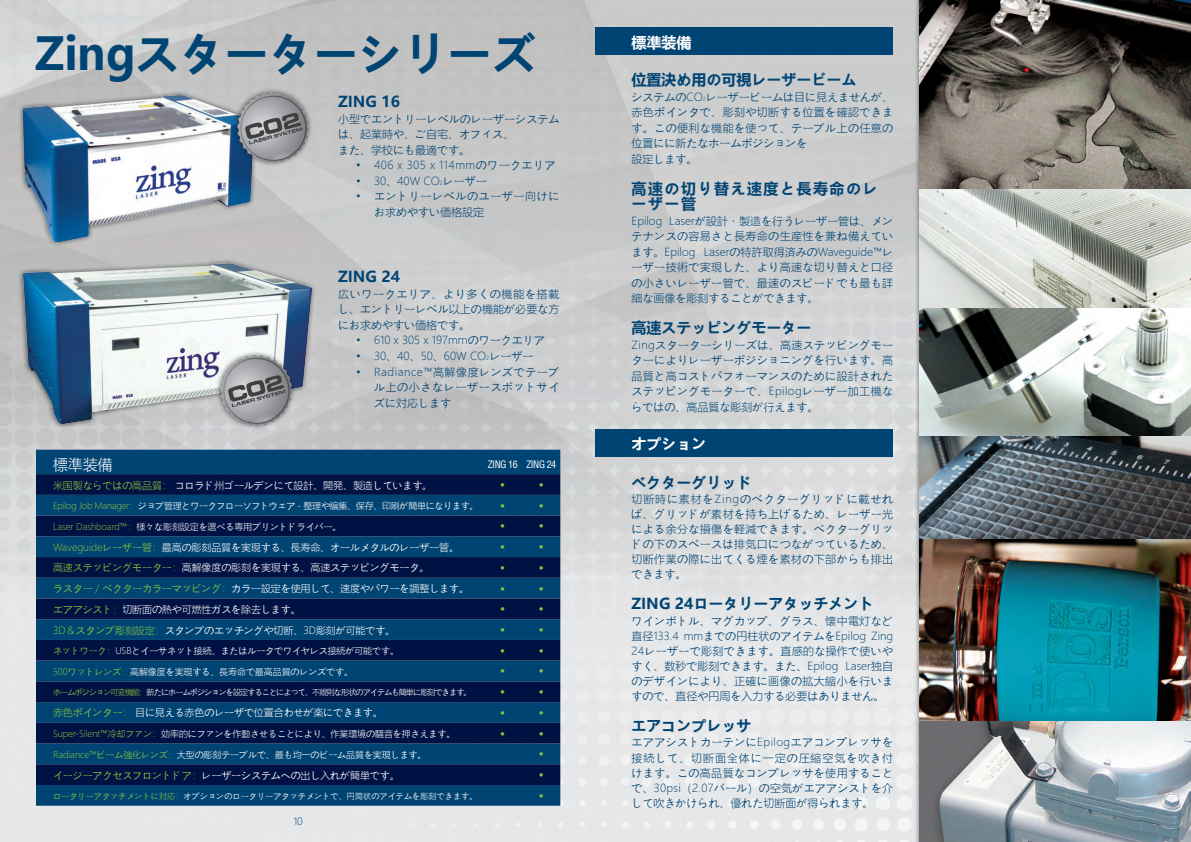
<style>
.page{position:relative;width:1191px;height:842px;background:#fff}
.page>*{position:absolute;margin:0;border:0;box-sizing:border-box;transform-origin:0 0}
.t1{font:700 45px "Microsoft Ya Hei UI";letter-spacing:-.01em;color:#004473}
.t2{font:700 15px "Microsoft Ya Hei UI";color:#004473}
.t3{font:700 15px/15.5px "Microsoft Ya Hei UI";letter-spacing:.1em;color:#004473}
.t4{font:700 15px "Microsoft Ya Hei UI";color:#fff}
.t5{font:15px "Microsoft Ya Hei UI Light";color:#fff}
.t6{font:11px/15.5px "Microsoft Ya Hei UI Light";letter-spacing:.02em;color:#004473;text-align:justify}
.t7{font:11px/15.5px "Microsoft Ya Hei UI Light";color:#004473}
.t8{font:condensed 11px "Helvetica";color:#8bc63e}
.t9{font:11px/15.5px "Microsoft Ya Hei UI Light";letter-spacing:.055em;color:#004473}
.t10{font:11px "Microsoft Ya Hei UI Light";letter-spacing:.04em;color:#004473}
.t11{font:10px "Microsoft Ya Hei UI Light";letter-spacing:-.01em;color:#fff}
.t12{font:condensed 10px "Helvetica";letter-spacing:-.04em;color:#fff}
.t13{font:10px "Microsoft Ya Hei UI Light";color:#004473}
.t14{font:9px "Microsoft Ya Hei UI Light";letter-spacing:-.01em;color:#fff}
.t15{font:9px "Microsoft Ya Hei UI Light";letter-spacing:-.03em;color:#fff}
.t16{font:8px "Microsoft Ya Hei UI Light";letter-spacing:-.1em;color:#fff}
.t17{font:8px "Microsoft Ya Hei UI Light";letter-spacing:.02em;color:#fff}
.s1{font-size:5.5px}
.s2{color:#8bc63e}
</style>
<div class="page">
<img style="left:919px;top:555px;width:272px;height:287px">
<div style="left:595px;top:429px;width:298px;height:28px;background:#004473"></div>
<div style="left:595px;top:27px;width:298px;height:28px;background:#004473"></div>
<div style="left:17px;top:90px;width:241px;height:157px;background:#c2c0c0"></div>
<img style="left:19px;top:93px;width:238px;height:149px">
<div style="left:18px;top:258px;width:298px;height:171px;background:#231f20;opacity:.75"></div>
<img style="left:23px;top:264px;width:288px;height:160px">
<img style="left:919px;top:189px;width:272px;height:119px">
<img style="left:919px;top:0;width:272px;height:189px">
<img style="left:919px;top:308px;width:272px;height:129px">
<img style="left:919px;top:437px;width:272px;height:118px">
<div style="left:232px;top:88px;width:81px;height:80px;background:#231f20;opacity:.75"></div>
<img style="left:234px;top:90px;width:76px;height:75px">
<div style="left:215px;top:350px;width:81px;height:80px;background:#231f20;opacity:.75"></div>
<img style="left:217px;top:353px;width:76px;height:75px">
<div style="left:36px;top:450px;width:524px;height:356px;background:#004473"></div>
<svg style="left:36px;top:474px;width:524px;height:311px;background:#012a5a"></svg>
<h1 class="t1" style="left:35px;top:22px;width:503px">Zingスターターシリーズ</h1>
<h2 class="t2" style="left:338px;top:92px;width:63px">ZING 16</h2>
<p class="t6" style="left:338px;top:111px;width:223px;text-align:left">小型でエントリーレベルのレーザーシステムは、起業時や、ご自宅、オフィス、<br>また、学校にも最適です。</p>
<p class="t10" style="left:356px;top:158px;width:201px">• 406 x 305 x 114mmのワークエリア</p>
<p class="t7" style="left:356px;top:173px;width:132px">• 30、40W CO<span class="s1">2</span>レーザー</p>
<p class="t9" style="left:374px;top:189px;width:187px;text-indent:-18px">• エントリーレベルのユーザー向けにお求めやすい価格設定</p>
<h2 class="t2" style="left:338px;top:267px;width:63px">ZING 24</h2>
<p class="t6" style="left:338px;top:286px;width:223px">広いワークエリア、より多くの機能を搭載し、エントリーレベル以上の機能が必要な方にお求めやすい価格です。</p>
<p class="t7" style="left:356px;top:333px;width:190px">• 610 x 305 x 197mmのワークエリア</p>
<p class="t7" style="left:356px;top:348px;width:179px">• 30、40、50、60W CO<span class="s1">2</span>レーザー</p>
<p class="t6" style="left:374px;top:364px;width:187px;text-indent:-18px">• Radiance™高解像度レンズでテーブル上の小さなレーザースポットサイズに対応します</p>
<h2 class="t5" style="left:53px;top:455px;width:61px">標準装備</h2>
<p class="t12" style="left:488px;top:458px;width:70px">ZING 16 ZING 24</p>
<p class="t11" style="left:53px;top:478px;width:381px"><span class="s2">米国製ならではの高品質：</span> コロラド州ゴールデンにて設計、開発、製造しています。</p>
<p class="t8" style="left:501px;top:478px;width:5px">•</p>
<p class="t8" style="left:539px;top:478px;width:5px">•</p>
<p class="t15" style="left:53px;top:500px;width:427px"><span class="s2">Epilog Job Manager：</span>ジョブ管理とワークフローソフトウェア - 整理や編集、保存、印刷が簡単になります。</p>
<p class="t8" style="left:501px;top:499px;width:5px">•</p>
<p class="t8" style="left:539px;top:499px;width:5px">•</p>
<p class="t14" style="left:53px;top:520px;width:290px"><span class="s2">Laser Dashboard™：</span>様々な彫刻設定を選べる専用プリントドライバー。</p>
<p class="t8" style="left:501px;top:519px;width:5px">•</p>
<p class="t8" style="left:539px;top:519px;width:5px">•</p>
<p class="t11" style="left:53px;top:540px;width:407px"><span class="s2">Waveguideレーザー管：</span>最高の彫刻品質を実現する、長寿命、オールメタルのレーザー管。</p>
<p class="t8" style="left:501px;top:540px;width:5px">•</p>
<p class="t8" style="left:539px;top:540px;width:5px">•</p>
<p class="t11" style="left:53px;top:561px;width:378px"><span class="s2">高速ステッピングモーター：</span>高解像度の彫刻を実現する、高速ステッピングモータ。</p>
<p class="t8" style="left:501px;top:561px;width:5px">•</p>
<p class="t8" style="left:539px;top:561px;width:5px">•</p>
<p class="t11" style="left:53px;top:582px;width:417px"><span class="s2">ラスター／ベクターカラーマッピング：</span>カラー設定を使用して、速度やパワーを調整します。</p>
<p class="t8" style="left:501px;top:582px;width:5px">•</p>
<p class="t8" style="left:539px;top:582px;width:5px">•</p>
<p class="t11" style="left:53px;top:603px;width:249px"><span class="s2">エアアシスト：</span>切断面の熱や可燃性ガスを除去します。</p>
<p class="t8" style="left:501px;top:602px;width:5px">•</p>
<p class="t8" style="left:539px;top:602px;width:5px">•</p>
<p class="t11" style="left:53px;top:623px;width:344px"><span class="s2">3D＆スタンプ彫刻設定：</span>スタンプのエッチングや切断、3D彫刻が可能です。</p>
<p class="t8" style="left:501px;top:623px;width:5px">•</p>
<p class="t8" style="left:539px;top:623px;width:5px">•</p>
<p class="t14" style="left:53px;top:645px;width:347px"><span class="s2">ネットワーク：</span>USBとイーサネット接続、またはルータでワイヤレス接続が可能です。</p>
<p class="t8" style="left:501px;top:644px;width:5px">•</p>
<p class="t8" style="left:539px;top:644px;width:5px">•</p>
<p class="t14" style="left:53px;top:665px;width:301px"><span class="s2">500ワットレンズ：</span>高解像度を実現する、長寿命で最高品質のレンズです。</p>
<p class="t8" style="left:501px;top:664px;width:5px">•</p>
<p class="t8" style="left:539px;top:664px;width:5px">•</p>
<p class="t16" style="left:53px;top:687px;width:420px"><span class="s2">ホームポジション可変機能：</span>新たにホームポジションを設定することによって、不規則な形状のアイテムも簡単に彫刻できます。</p>
<p class="t8" style="left:501px;top:685px;width:5px">•</p>
<p class="t8" style="left:539px;top:685px;width:5px">•</p>
<p class="t11" style="left:53px;top:706px;width:331px"><span class="s2">赤色ポインター：</span> 目に見える赤色のレーザで位置合わせが楽にできます。</p>
<p class="t8" style="left:501px;top:706px;width:5px">•</p>
<p class="t8" style="left:539px;top:706px;width:5px">•</p>
<p class="t14" style="left:53px;top:727px;width:404px"><span class="s2">Super-Silent™冷却ファン：</span>効率的にファンを作動させることにより、作業環境の騒音を押さえます。</p>
<p class="t8" style="left:501px;top:727px;width:5px">•</p>
<p class="t8" style="left:539px;top:727px;width:5px">•</p>
<p class="t14" style="left:53px;top:748px;width:375px"><span class="s2">Radiance™ビーム強化レンズ：</span>大型の彫刻テーブルで、最も均一のビーム品質を実現します。</p>
<p class="t8" style="left:539px;top:747px;width:5px">•</p>
<p class="t11" style="left:53px;top:768px;width:348px"><span class="s2">イージーアクセスフロントドア：</span>レーザーシステムへの出し入れが簡単です。</p>
<p class="t8" style="left:539px;top:768px;width:5px">•</p>
<p class="t17" style="left:53px;top:790px;width:426px"><span class="s2">ロータリーアタッチメントに対応：</span>オプションのロータリーアタッチメントで、円筒状のアイテムを彫刻できます。</p>
<p class="t8" style="left:539px;top:789px;width:5px">•</p>
<p class="t13" style="left:293px;top:815px;width:11px">10</p>
<h2 class="t4" style="left:631px;top:32px;width:61px">標準装備</h2>
<h2 class="t2" style="left:631px;top:69px;width:226px">位置決め用の可視レーザービーム</h2>
<p class="t7" style="left:631px;top:89px;width:263px">システムのCO<span class="s1">2</span>レーザービームは目に見えませんが、赤色ポインタで、彫刻や切断する位置を確認できます。この便利な機能を使って、テーブル上の任意の位置にに新たなホームポジションを<br>設定します。</p>
<h2 class="t3" style="left:631px;top:180px;width:248px">高速の切り替え速度と長寿命のレーザー管</h2>
<p class="t6" style="left:631px;top:213px;width:263px">Epilog Laserが設計・製造を行うレーザー管は、メンテナンスの容易さと長寿命の生産性を兼ね備えています。Epilog Laserの特許取得済みのWaveguide™レーザー技術で実現した、より高速な切り替えと口径の小さいレーザー管で、最速のスピードでも最も詳細な画像を彫刻することができます。</p>
<h2 class="t2" style="left:631px;top:317px;width:181px">高速ステッピングモーター</h2>
<p class="t6" style="left:631px;top:337px;width:263px">Zingスターターシリーズは、高速ステッピングモーターによりレーザーポジショニングを行います。高品質と高コストパフォーマンスのために設計されたステッピングモーターで、Epilogレーザー加工機ならではの、高品質な彫刻が行えます。</p>
<h2 class="t4" style="left:631px;top:433px;width:76px">オプション</h2>
<h2 class="t2" style="left:631px;top:472px;width:121px">ベクターグリッド</h2>
<p class="t6" style="left:631px;top:491px;width:263px;line-height:15px">切断時に素材をZingのベクターグリッドに載せれば、グリッドが素材を持ち上げるため、レーザー光による余分な損傷を軽減できます。ベクターグリッドの下のスペースは排気口につながっているため、切断作業の際に出てくる煙を素材の下部からも排出できます。</p>
<h2 class="t2" style="left:631px;top:593px;width:243px">ZING 24ロータリーアタッチメント</h2>
<p class="t6" style="left:631px;top:613px;width:263px;line-height:15px">ワインボトル、マグカップ、グラス、懐中電灯など直径133.4 mmまでの円柱状のアイテムをEpilog Zing 24レーザーで彫刻できます。直感的な操作で使いやすく、数秒で彫刻できます。また、Epilog Laser独自のデザインにより、正確に画像の拡大縮小を行いますので、直径や円周を入力する必要はありません。</p>
<h2 class="t2" style="left:631px;top:715px;width:121px">エアコンプレッサ</h2>
<p class="t6" style="left:631px;top:734px;width:263px;line-height:15.1px">エアアシストカーテンにEpilogエアコンプレッサを接続して、切断面全体に一定の圧縮空気を吹き付けます。この高品質なコンプレッサを使用することで、30psi（2.07バール）の空気がエアアシストを介して吹きかけられ、優れた切断面が得られます。</p>
</div>
